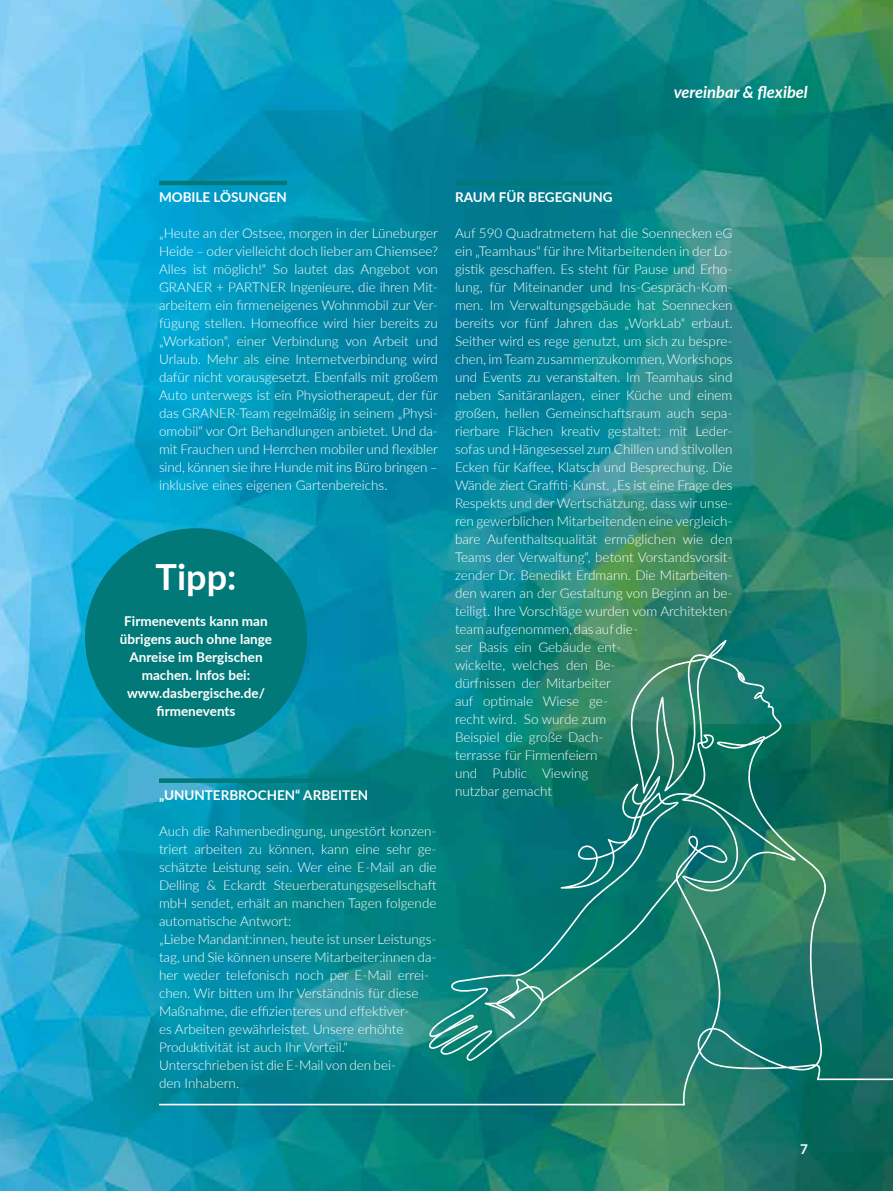
<style>
.page{position:relative;width:893px;height:1191px;background:#fff}
.page>*{position:absolute;margin:0;border:0;box-sizing:border-box;transform-origin:0 0}
.t1{font:700 36px "Lato";color:#fff}
.t2{font:italic 700 16.5px "Lato";color:#fff}
.t3{font:300 13.5px/18px "Lato";color:#fff}
.t4{font:700 13.5px/18px "Lato";color:#fff;text-align:center}
</style>
<div class="page">
<img style="left:0;top:0;width:893px;height:1191px">
<hr style="left:455px;top:181px;width:158px;height:4px;background:#007978">
<hr style="left:159px;top:181px;width:128px;height:4px;background:#007978">
<div style="left:159px;top:778px;width:209px;height:5px;background:#007978"></div>
<svg style="left:428px;top:640px;width:404px;height:465px;background:#1c8072"></svg>
<svg style="left:159px;top:1103px;width:526px;height:2px"></svg>
<svg style="left:817px;top:1078px;width:76px;height:2px"></svg>
<div style="left:85px;top:528px;width:222px;height:219px;background:#007978;border-radius:50%"></div>
<p class="t2" style="left:674px;top:80px;width:136px">vereinbar &amp; flexibel</p>
<p class="t4" style="left:159px;top:188px;width:129px">MOBILE LÖSUNGEN</p>
<p class="t3" style="left:159px;top:224px;width:280px;text-align:justify">„Heute an der Ostsee, morgen in der Lüneburger Heide – oder vielleicht doch lieber am Chiemsee?<br>Alles ist möglich!“ So lautet das Angebot von GRANER + PARTNER Ingenieure, die ihren Mit&shy;arbeitern ein firmeneigenes Wohnmobil zur Ver&shy;fügung stellen. Homeoffice wird hier bereits zu „Workation“, einer Verbindung von Arbeit und Urlaub. Mehr als eine Internetverbindung wird dafür nicht vorausgesetzt. Ebenfalls mit großem Auto unterwegs ist ein Physiotherapeut, der für das GRANER-Team regelmäßig in seinem „Physi&shy;omobil“ vor Ort Behandlungen anbietet. Und da&shy;mit Frauchen und Herrchen mobiler und flexibler sind, können sie ihre Hunde mit ins Büro bringen – inklusive eines eigenen Gartenbereichs.</p>
<h1 class="t1" style="left:156px;top:550px;width:82px">Tipp:</h1>
<p class="t4" style="left:120px;top:611px;width:154px">Firmenevents kann man übrigens auch ohne lange<br>Anreise im Bergischen machen. Infos bei: www.dasbergische.de/ firmenevents</p>
<p class="t4" style="left:159px;top:785px;width:211px">„UNUNTERBROCHEN“ ARBEITEN</p>
<p class="t3" style="left:159px;top:821px;width:279px">Auch die Rahmenbedingung, ungestört konzen&shy;triert arbeiten zu können, kann eine sehr ge&shy;schätzte Leistung sein. Wer eine E-Mail an die Delling &amp; Eckardt Steuerberatungsgesellschaft mbH sendet, erhält an manchen Tagen folgende automatische Antwort:<br>„Liebe Mandant:innen, heute ist unser Leistungs&shy;tag, und Sie können unsere Mitarbeiter:innen da&shy;her weder telefonisch noch per E-Mail errei&shy;chen. Wir bitten um Ihr Verständnis für diese Maßnahme, die effizienteres und effektiver-<br>es Arbeiten gewährleistet. Unsere erhöhte Produktivität ist auch Ihr Vorteil.“ Unterschrieben ist die E-Mail von den bei-<br>den Inhabern.</p>
<p class="t4" style="left:455px;top:188px;width:159px">RAUM FÜR BEGEGNUNG</p>
<p class="t3" style="left:455px;top:224px;width:279px">Auf 590 Quadratmetern hat die Soennecken eG ein „Teamhaus“ für ihre Mitarbeitenden in der Lo&shy;gistik geschaffen. Es steht für Pause und Erho&shy;lung, für Miteinander und Ins-Gespräch-Kom&shy;men. Im Verwaltungsgebäude hat Soennecken bereits vor fünf Jahren das „WorkLab“ erbaut.<br>Seither wird es rege genutzt, um sich zu bespre&shy;chen, im Team zusammenzukommen, Workshops und Events zu veranstalten. Im Teamhaus sind neben Sanitäranlagen, einer Küche und einem großen, hellen Gemeinschaftsraum auch sepa&shy;rierbare Flächen kreativ gestaltet: mit Leder&shy;sofas und Hängesessel zum Chillen und stilvollen Ecken für Kaffee, Klatsch und Besprechung. Die Wände ziert Graffiti-Kunst. „Es ist eine Frage des Respekts und der Wertschätzung, dass wir unse&shy;ren gewerblichen Mitarbeitenden eine vergleich&shy;bare Aufenthaltsqualität ermöglichen wie den Teams der Verwaltung“, betont Vorstandsvorsit&shy;zender Dr. Benedikt Erdmann. Die Mitarbeiten&shy;den waren an der Gestaltung von Beginn an be&shy;teiligt. Ihre Vorschläge wurden vom Architekten&shy;team aufgenommen, das auf die-<br>ser Basis ein Gebäude ent-<br>wickelte, welches den Be-<br>dürfnissen der Mitarbeiter<br>auf optimale Wiese ge-<br>recht wird. So wurde zum<br>Beispiel die große Dach-<br>terrasse für Firmenfeiern<br>und Public Viewing<br>nutzbar gemacht</p>
<p class="t4" style="left:800px;top:1139px;width:9px">7</p>
</div>
